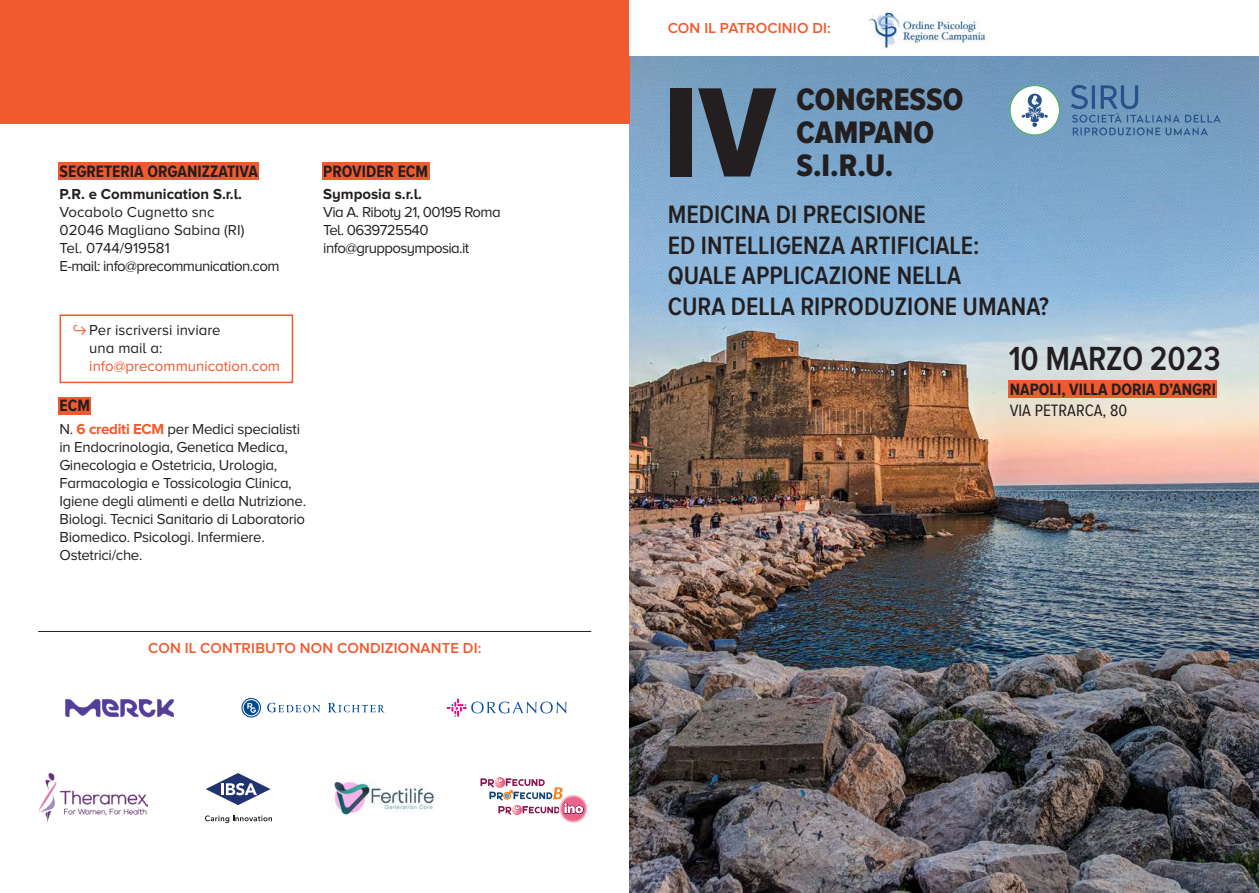
<style>
.page{position:relative;width:1259px;height:893px;background:#fff}
.page>*{position:absolute;margin:0;border:0;box-sizing:border-box;transform-origin:0 0}
.t1{font:132.15px "Proxima Nova A Cond Extrabld";color:#231f20}
.t2{font:600 34.65px "Proxima Nova A Cond";letter-spacing:-.01em;color:#231f20}
.t3{font:32.25px/33px "Proxima Nova A Cond Extrabld";color:#231f20}
.t4{font:600 26.1px/30.5px "Proxima Nova A Cond";color:#231f20}
.t5{font:700 17.1px "Proxima Nova A Cond";color:#231f20}
.t6{font:17.1px "Proxima Nova A Cond";color:#231f20}
.t7{font:15px/18px "Proxima Nova A";letter-spacing:-.02em;color:#231f20}
.t8{font:15px/18px "Proxima Nova A";letter-spacing:-.04em;color:#231f20}
.t9{font:15px/18px "Proxima Nova A";color:#231f20}
.t10{font:600 15px "Proxima Nova A";letter-spacing:.01em;color:#f1592e}
.t11{font:700 15px "Proxima Nova A";color:#231f20}
.s1{font-family:"Inter";font-size:13.5px;color:#f1592e}
.s2{color:#f1592e}
.s3{font-weight:700;color:#f1592e}
</style>
<div class="page">
<img style="left:629px;top:56px;width:630px;height:837px">
<div style="left:1008px;top:381px;width:209px;height:17px;background:#f1592e"></div>
<div style="left:58px;top:163px;width:201px;height:17px;background:#f1592e"></div>
<div style="left:322px;top:163px;width:107px;height:17px;background:#f1592e"></div>
<div style="left:58px;top:397px;width:33px;height:17px;background:#f1592e"></div>
<div style="left:60px;top:314px;width:233px;height:69px;border:2px solid #f1592e"></div>
<img style="left:65px;top:699px;width:109px;height:18px">
<img style="left:38px;top:774px;width:110px;height:48px">
<svg style="left:446px;top:699px;width:120px;height:18px"></svg>
<img style="left:333px;top:781px;width:101px;height:34px">
<svg style="left:328px;top:703px;width:56px;height:10px"></svg>
<svg style="left:267px;top:703px;width:53px;height:9px"></svg>
<svg style="left:241px;top:698px;width:20px;height:19px"></svg>
<svg style="left:205px;top:815px;width:67px;height:8px"></svg>
<svg style="left:206px;top:773px;width:65px;height:32px"></svg>
<svg style="left:480px;top:777px;width:108px;height:46px"></svg>
<div style="left:0;top:0;width:629px;height:124px;background:#f1592e"></div>
<hr style="left:38px;top:631px;width:553px;height:1px;background:#231f20">
<div style="left:1010px;top:86px;width:49px;height:49px;background:#fff;border-radius:50%"></div>
<div style="left:1009px;top:85px;width:50px;height:50px;border:1px solid #3ab54a;border-radius:50%"></div>
<svg style="left:1021px;top:94px;width:27px;height:33px"></svg>
<svg style="left:1071px;top:85px;width:149px;height:50px;background:#658eb4"></svg>
<img style="left:868px;top:9px;width:118px;height:40px">
<p class="t5" style="left:60px;top:162px;width:200px">SEGRETERIA ORGANIZZATIVA</p>
<p class="t11" style="left:60px;top:186px;width:184px">P.R. e Communication S.r.l.</p>
<p class="t9" style="left:60px;top:203px;width:157px">Vocabolo Cugnetto snc</p>
<p class="t9" style="left:60px;top:221px;width:186px">02046 Magliano Sabina (RI)</p>
<p class="t8" style="left:60px;top:239px;width:221px">Tel. 0744/919581<br>E-mail: info@precommunication.com</p>
<p class="t5" style="left:323px;top:162px;width:106px">PROVIDER ECM</p>
<p class="t11" style="left:323px;top:186px;width:100px">Symposia s.r.l.</p>
<p class="t8" style="left:323px;top:203px;width:179px">Via A. Riboty 21, 00195 Roma</p>
<p class="t8" style="left:323px;top:221px;width:147px">Tel. 0639725540 info@grupposymposia.it</p>
<p class="t9" style="left:89px;top:321px;width:192px;text-indent:-17px"><span class="s1">↪</span>Per iscriversi inviare<br>una mail a: <span class="s2">info@precommunication.com</span></p>
<p class="t5" style="left:60px;top:396px;width:32px">ECM</p>
<p class="t7" style="left:60px;top:419px;width:248px">N. <span class="s3">6 crediti ECM</span> per Medici specialisti in Endocrinologia, Genetica Medica, Ginecologia e Ostetricia, Urologia, Farmacologia e Tossicologia Clinica, Igiene degli alimenti e della Nutrizione.<br>Biologi. Tecnici Sanitario di Laboratorio Biomedico. Psicologi. Infermiere.<br>Ostetrici/che.</p>
<p class="t10" style="left:148px;top:639px;width:335px">CON IL CONTRIBUTO NON CONDIZIONANTE DI:</p>
<p class="t10" style="left:668px;top:19px;width:165px">CON IL PATROCINIO DI:</p>
<p class="t1" style="left:663px;top:58px;width:113px">IV</p>
<p class="t3" style="left:796px;top:83px;width:168px">CONGRESSO<br>CAMPANO<br>S.I.R.U.</p>
<p class="t4" style="left:668px;top:199px;width:260px">MEDICINA DI PRECISIONE</p>
<p class="t4" style="left:668px;top:230px;width:313px">ED INTELLIGENZA ARTIFICIALE:</p>
<p class="t4" style="left:668px;top:260px;width:383px">QUALE APPLICAZIONE NELLA<br>CURA DELLA RIPRODUZIONE UMANA?</p>
<p class="t2" style="left:1008px;top:339px;width:214px">10 MARZO 2023</p>
<p class="t5" style="left:1009px;top:380px;width:208px">NAPOLI, VILLA DORIA D’ANGRI</p>
<p class="t6" style="left:1009px;top:401px;width:119px">VIA PETRARCA, 80</p>
</div>
